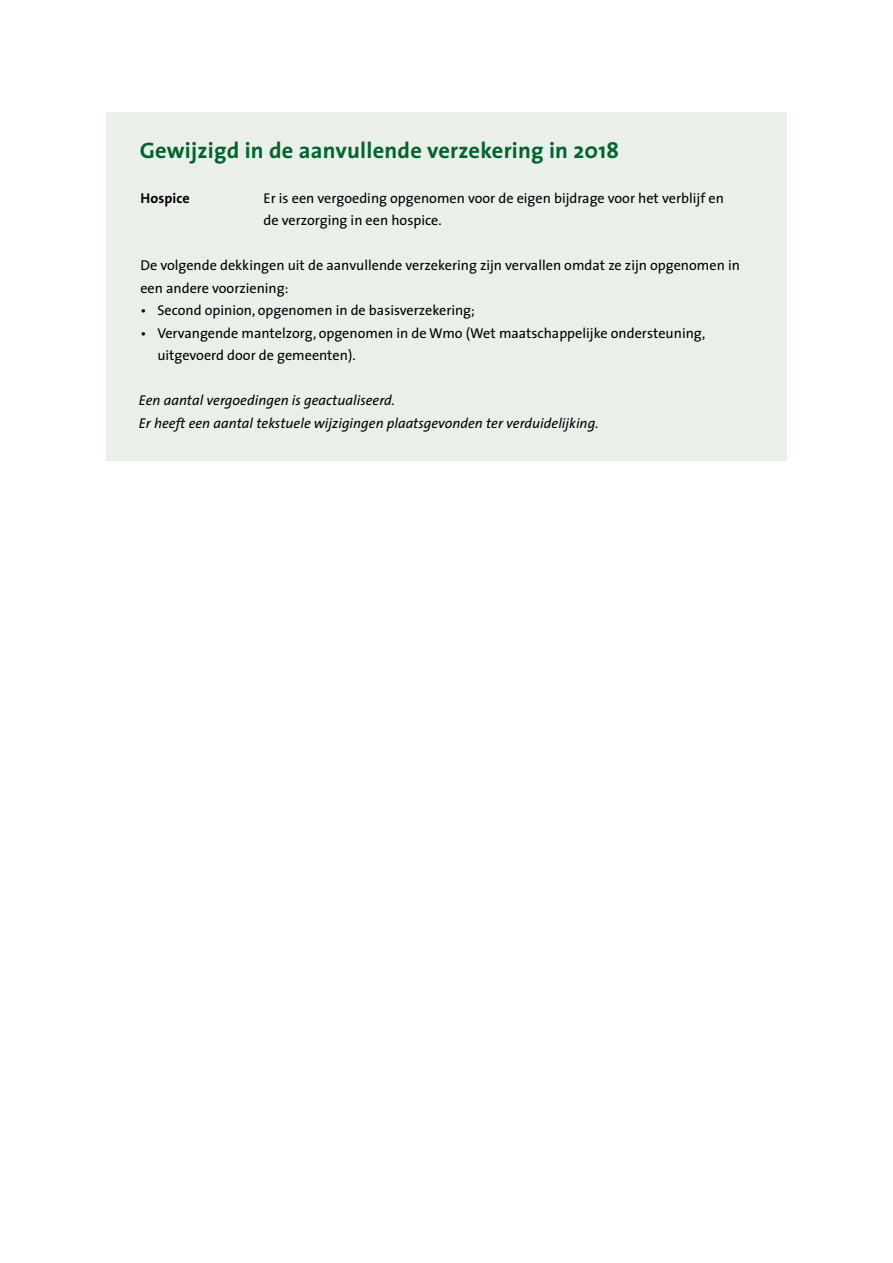
<style>
.page{position:relative;width:893px;height:1263px;background:#fff}
.page>*{position:absolute;margin:0;border:0;box-sizing:border-box;transform-origin:0 0}
.t1{font:700 22.5px "The Sans";letter-spacing:.01em;color:#00642c}
.t2{font:14.25px/22.5px "The Sans";color:#000}
.t3{font:italic 14.25px/22.5px "The Sans";color:#000}
.t4{font:700 14.25px "The Sans";letter-spacing:.01em;color:#000}
</style>
<div class="page">
<div style="left:106px;top:112px;width:681px;height:349px;background:#eaefea"></div>
<h1 class="t1" style="left:140px;top:135px;width:481px">Gewijzigd in de aanvullende verzekering in 2018</h1>
<p class="t2" style="left:264px;top:187px;width:462px">Er is een vergoeding opgenomen voor de eigen bijdrage voor het verblijf en de verzorging in een hospice.</p>
<p class="t4" style="left:140px;top:189px;width:51px">Hospice</p>
<p class="t2" style="left:140px;top:254px;width:601px">De volgende dekkingen uit de aanvullende verzekering zijn vervallen omdat ze zijn opgenomen in een andere voorziening:</p>
<p class="t2" style="left:140px;top:299px;width:336px">• Second opinion, opgenomen in de basisverzekering;</p>
<p class="t2" style="left:157px;top:322px;width:549px;text-indent:-17px">• Vervangende mantelzorg, opgenomen in de Wmo (Wet maatschappelijke ondersteuning, uitgevoerd door de gemeenten).</p>
<p class="t3" style="left:139px;top:389px;width:461px">Een aantal vergoedingen is geactualiseerd.<br>Er heeft een aantal tekstuele wijzigingen plaatsgevonden ter verduidelijking.</p>
</div>
